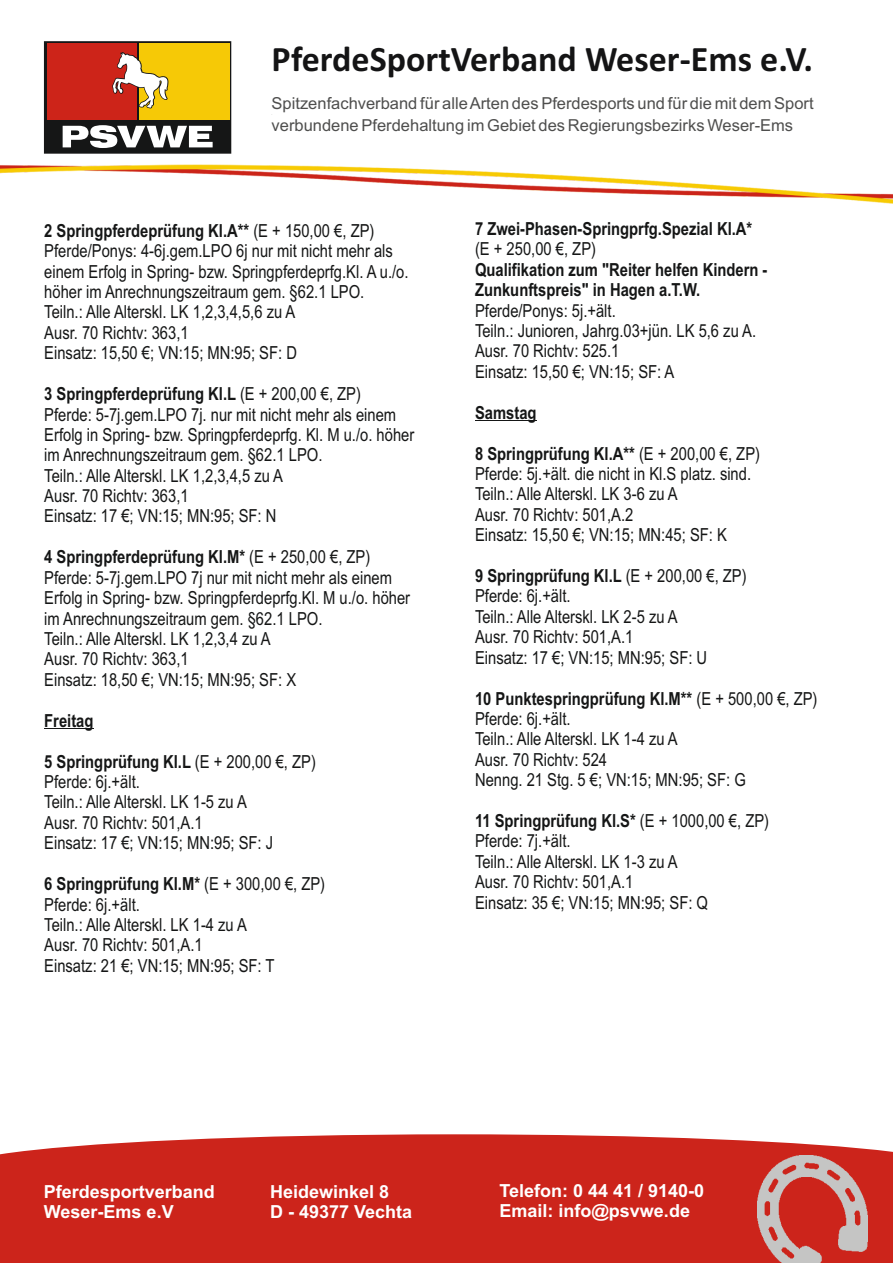
<style>
.page{position:relative;width:893px;height:1263px;background:#fff}
.page>*{position:absolute;margin:0;border:0;box-sizing:border-box;transform-origin:0 0}
.t1{font:700 36px "Calibri";color:#141415}
.t2{font:18px/20.4px "Arial Narrow";color:#151616}
.t3{font:700 18px/20.5px "Arial Narrow";color:#151616}
.t4{font:700 18px/20.1px "Arial";color:#fff}
.t5{font:16.5px/21.8px "Arial";color:#4e4e4d}
.s1{font-weight:700}
</style>
<div class="page">
<hr style="left:44px;top:728px;width:49px;height:1px;background:#151616">
<hr style="left:475px;top:420px;width:62px;height:1px;background:#151616">
<div style="left:0;top:1167px;width:893px;height:96px;background:#cc241b"></div>
<svg style="left:0;top:1134px;width:893px;height:66px;fill:#cc241b"></svg>
<svg style="left:44px;top:41px;width:187px;height:107px"></svg>
<img style="left:758px;top:1156px;width:110px;height:107px">
<img style="left:1px;top:148px;width:892px;height:56px">
<h1 class="t1" style="left:272px;top:44px;width:543px">PferdeSportVerband Weser-Ems e.V.</h1>
<p class="t5" style="left:272px;top:94px;width:544px">Spitzenfachverband für alle Arten des Pferdesports und für die mit dem Sport verbundene Pferdehaltung im Gebiet des Regierungsbezirks Weser-Ems</p>
<p class="t2" style="left:44px;top:222px;width:366px"><span class="s1">2 Springpferdeprüfung Kl.A**</span> (E + 150,00 €, ZP)<br>Pferde/Ponys: 4-6j.gem.LPO 6j nur mit nicht mehr als einem Erfolg in Spring- bzw. Springpferdeprfg.Kl. A u./o. höher im Anrechnungszeitraum gem. §62.1 LPO.<br>Teiln.: Alle Alterskl. LK 1,2,3,4,5,6 zu A<br>Ausr. 70 Richtv: 363,1<br>Einsatz: 15,50 €; VN:15; MN:95; SF: D</p>
<p class="t2" style="left:44px;top:385px;width:372px"><span class="s1">3 Springpferdeprüfung Kl.L</span> (E + 200,00 €, ZP)<br>Pferde: 5-7j.gem.LPO 7j. nur mit nicht mehr als einem Erfolg in Spring- bzw. Springpferdeprfg. Kl. M u./o. höher im Anrechnungszeitraum gem. §62.1 LPO.<br>Teiln.: Alle Alterskl. LK 1,2,3,4,5 zu A<br>Ausr. 70 Richtv: 363,1<br>Einsatz: 17 €; VN:15; MN:95; SF: N</p>
<p class="t2" style="left:44px;top:549px;width:367px"><span class="s1">4 Springpferdeprüfung Kl.M*</span> (E + 250,00 €, ZP)<br>Pferde: 5-7j.gem.LPO 7j nur mit nicht mehr als einem Erfolg in Spring- bzw. Springpferdeprfg.Kl. M u./o. höher im Anrechnungszeitraum gem. §62.1 LPO.<br>Teiln.: Alle Alterskl. LK 1,2,3,4 zu A<br>Ausr. 70 Richtv: 363,1<br>Einsatz: 18,50 €; VN:15; MN:95; SF: X</p>
<p class="t3" style="left:44px;top:712px;width:51px">Freitag</p>
<p class="t2" style="left:44px;top:753px;width:273px"><span class="s1">5 Springprüfung Kl.L</span> (E + 200,00 €, ZP)<br>Pferde: 6j.+ält.<br>Teiln.: Alle Alterskl. LK 1-5 zu A<br>Ausr. 70 Richtv: 501,A.1<br>Einsatz: 17 €; VN:15; MN:95; SF: J</p>
<p class="t2" style="left:44px;top:875px;width:282px"><span class="s1">6 Springprüfung Kl.M*</span> (E + 300,00 €, ZP)<br>Pferde: 6j.+ält.<br>Teiln.: Alle Alterskl. LK 1-4 zu A<br>Ausr. 70 Richtv: 501,A.1<br>Einsatz: 21 €; VN:15; MN:95; SF: T</p>
<p class="t3" style="left:475px;top:220px;width:279px">7 Zwei-Phasen-Springprfg.Spezial Kl.A*</p>
<p class="t2" style="left:475px;top:240px;width:123px">(E + 250,00 €, ZP)</p>
<p class="t3" style="left:475px;top:261px;width:294px">Qualifikation zum "Reiter helfen Kindern -<br>Zunkunftspreis" in Hagen a.T.W.</p>
<p class="t2" style="left:475px;top:302px;width:283px">Pferde/Ponys: 5j.+ält.<br>Teiln.: Junioren, Jahrg.03+jün. LK 5,6 zu A.<br>Ausr. 70 Richtv: 525.1<br>Einsatz: 15,50 €; VN:15; SF: A</p>
<p class="t3" style="left:475px;top:404px;width:63px">Samstag</p>
<p class="t2" style="left:475px;top:445px;width:287px"><span class="s1">8 Springprüfung Kl.A**</span> (E + 200,00 €, ZP)<br>Pferde: 5j.+ält. die nicht in Kl.S platz. sind.<br>Teiln.: Alle Alterskl. LK 3-6 zu A<br>Ausr. 70 Richtv: 501,A.2<br>Einsatz: 15,50 €; VN:15; MN:45; SF: K</p>
<p class="t2" style="left:475px;top:567px;width:273px"><span class="s1">9 Springprüfung Kl.L</span> (E + 200,00 €, ZP)<br>Pferde: 6j.+ält.<br>Teiln.: Alle Alterskl. LK 2-5 zu A<br>Ausr. 70 Richtv: 501,A.1<br>Einsatz: 17 €; VN:15; MN:95; SF: U</p>
<p class="t2" style="left:475px;top:690px;width:344px"><span class="s1">10 Punktespringprüfung Kl.M**</span> (E + 500,00 €, ZP)<br>Pferde: 6j.+ält.<br>Teiln.: Alle Alterskl. LK 1-4 zu A<br>Ausr. 70 Richtv: 524<br>Nenng. 21 Stg. 5 €; VN:15; MN:95; SF: G</p>
<p class="t2" style="left:475px;top:812px;width:296px"><span class="s1">11 Springprüfung Kl.S*</span> (E + 1000,00 €, ZP)<br>Pferde: 7j.+ält.<br>Teiln.: Alle Alterskl. LK 1-3 zu A<br>Ausr. 70 Richtv: 501,A.1<br>Einsatz: 35 €; VN:15; MN:95; SF: Q</p>
<p class="t4" style="left:44px;top:1183px;width:173px">Pferdesportverband<br>Weser-Ems e.V</p>
<p class="t4" style="left:270px;top:1183px;width:144px">Heidewinkel 8<br>D - 49377 Vechta</p>
<p class="t4" style="left:499px;top:1182px;width:206px">Telefon: 0 44 41 / 9140-0<br>Email: info@psvwe.de</p>
</div>
